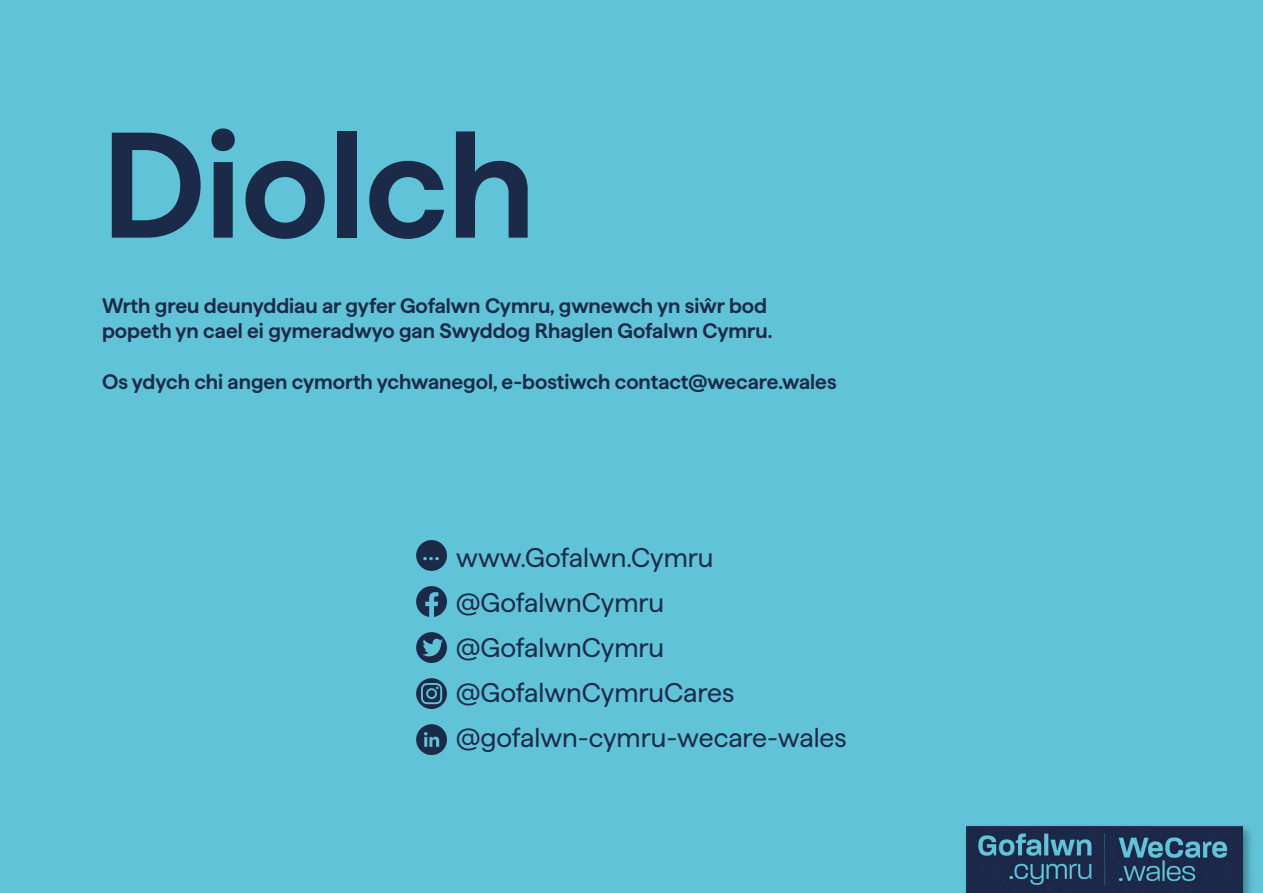
<style>
.page{position:relative;width:1263px;height:893px;background:#61c3d7}
.page>*{position:absolute;margin:0;border:0;box-sizing:border-box;transform-origin:0 0}
.Page_contents{font:600 150px "Haffer";color:#1c2a4a}
.t1{font:27px "Haffer";color:#1c2a4a}
.Page_contents-2{font:600 21px "Haffer";color:#1c2a4a}
.t2{font:600 18.75px "Gibson";color:#61c3d7}
</style>
<div class="page">
<div style="left:963px;top:823px;width:292px;height:70px;background:#000;opacity:.35"></div>
<img style="left:966px;top:827px;width:276px;height:66px">
<div style="left:416px;top:540px;width:31px;height:31px;background:#1c2a4a;border-radius:50%"></div>
<svg style="left:416px;top:586px;width:31px;height:31px"></svg>
<div style="left:416px;top:632px;width:31px;height:31px;background:#1c2a4a;border-radius:50%"></div>
<svg style="left:422px;top:639px;width:21px;height:17px"></svg>
<svg style="left:416px;top:678px;width:31px;height:31px"></svg>
<svg style="left:421px;top:683px;width:21px;height:21px"></svg>
<div style="left:416px;top:724px;width:31px;height:31px;background:#1c2a4a;border-radius:50%"></div>
<img style="left:424px;top:732px;width:16px;height:15px">
<p class="Page_contents" style="left:102px;top:74px;width:435px">Diolch</p>
<p class="Page_contents-2" style="left:102px;top:290px;width:667px">Wrth greu deunyddiau ar gyfer Gofalwn Cymru, gwnewch yn siŵr bod</p>
<p class="Page_contents-2" style="left:102px;top:316px;width:672px">popeth yn cael ei gymeradwyo gan Swyddog Rhaglen Gofalwn Cymru.</p>
<p class="Page_contents-2" style="left:102px;top:366px;width:736px">Os ydych chi angen cymorth ychwanegol, e-bostiwch contact@wecare.wales</p>
<p class="t2" style="left:422px;top:542px;width:20px">...</p>
<p class="t1" style="left:456px;top:538px;width:259px">www.Gofalwn.Cymru</p>
<p class="t1" style="left:456px;top:583px;width:210px">@GofalwnCymru</p>
<p class="t1" style="left:456px;top:628px;width:210px">@GofalwnCymru</p>
<p class="t1" style="left:456px;top:673px;width:280px">@GofalwnCymruCares</p>
<p class="t1" style="left:456px;top:718px;width:392px">@gofalwn-cymru-wecare-wales</p>
</div>
